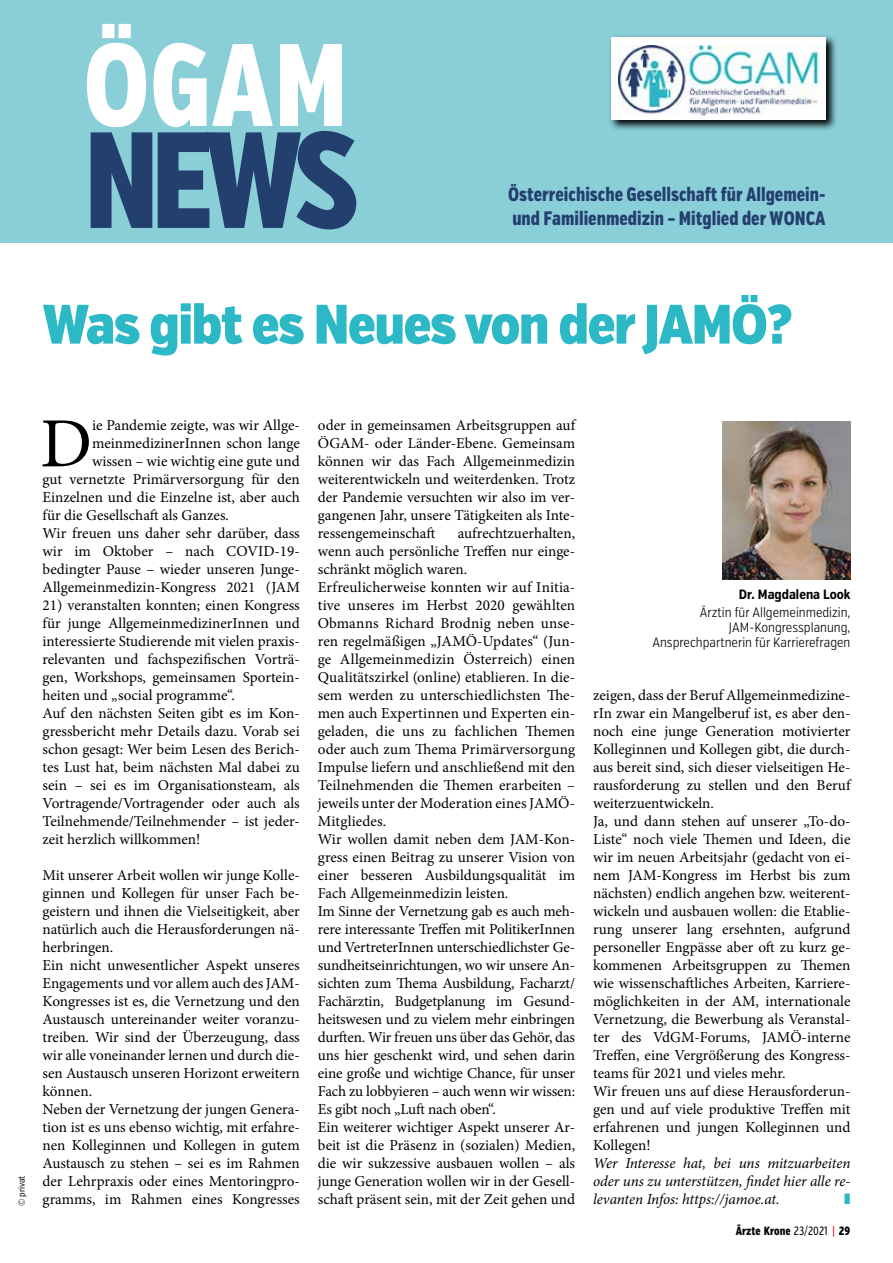
<style>
.page{position:relative;width:893px;height:1263px;background:#fff}
.page>*{position:absolute;margin:0;border:0;box-sizing:border-box;transform-origin:0 0}
.t1{font:800 136.5px "Verb Comp";color:#233f6e}
.t2{font:800 117px "Verb Comp";color:#fff}
.t3{font:70.5px "Minion Pro";color:#000}
.t4{font:900 55.5px "Verb Ex Cond";letter-spacing:-.025em;color:#2db8c5}
.t5{font:800 19.5px/23.4px "Verb Comp";color:#233f6e}
.t6{font:15.15px/18px "Minion Pro";color:#000}
.t7{font:italic 15.15px/18px "Minion Pro";letter-spacing:-.005em;color:#000;text-align:justify}
.t8{font:300 13.5px/15px "Verb Ex Cond";color:#000;text-align:right}
.t9{font:700 13.5px "Verb Ex Cond";color:#000}
.t10{font:800 12px "Verb Comp";color:#000}
.t11{font:9px "Verb Ex Cond";color:#000}
.s1{font-weight:400}
.s2{font-family:"Lucida Grande";font-weight:400;color:#e30613}
</style>
<div class="page">
<div style="left:0;top:0;width:893px;height:242px;background:#8aced8"></div>
<svg style="left:610px;top:36px;width:226px;height:94px;background:#547a80"></svg>
<div style="left:611px;top:37px;width:214px;height:83px;background:#fff"></div>
<img style="left:619px;top:46px;width:205px;height:70px">
<img style="left:723px;top:422px;width:127px;height:157px">
<h2 class="t2" style="left:83px;top:17px;width:267px">ÖGAM</h2>
<h1 class="t1" style="left:83px;top:101px;width:278px">NEWS</h1>
<p class="t5" style="left:508px;top:184px;width:319px">Österreichische Gesellschaft für Allgemein&shy;und Familienmedizin – Mitglied der WONCA</p>
<h3 class="t4" style="left:43px;top:291px;width:752px">Was gibt es Neues von der JAMÖ?</h3>
<p class="t11" style="left:16px;top:1206px;width:32px;rotate:-90deg">© privat</p>
<h3 class="t3" style="left:40px;top:397px;width:53px">D</h3>
<p class="t6" style="left:92px;top:417px;width:209px">ie Pandemie zeigte, was wir Allge-</p>
<p class="t6" style="left:92px;top:435px;width:209px">meinmedizinerInnen schon lange</p>
<p class="t6" style="left:92px;top:453px;width:209px">wissen – wie wichtig eine gute und</p>
<p class="t6" style="left:43px;top:471px;width:259px">gut vernetzte Primärversorgung für den</p>
<p class="t6" style="left:43px;top:489px;width:259px">Einzelnen und die Einzelne ist, aber auch</p>
<p class="t6" style="left:43px;top:507px;width:188px">für die Gesellschaft als Ganzes.</p>
<p class="t6" style="left:43px;top:525px;width:259px">Wir freuen uns daher sehr darüber, dass</p>
<p class="t6" style="left:43px;top:543px;width:259px">wir im Oktober – nach COVID-19-</p>
<p class="t6" style="left:43px;top:561px;width:259px">bedingter Pause – wieder unseren Junge-</p>
<p class="t6" style="left:43px;top:579px;width:259px">Allgemeinmedizin-Kongress 2021 (JAM</p>
<p class="t6" style="left:43px;top:597px;width:259px">21) veranstalten konnten; einen Kongress für junge AllgemeinmedizinerInnen und interessierte Studierende mit vielen praxis&shy;relevanten und fachspezifischen Vorträ&shy;gen, Workshops, gemeinsamen Sportein&shy;heiten und „social programme“.<br>Auf den nächsten Seiten gibt es im Kon&shy;gressbericht mehr Details dazu. Vorab sei schon gesagt: Wer beim Lesen des Berich&shy;tes Lust hat, beim nächsten Mal dabei zu sein – sei es im Organisationsteam, als Vortragende/Vortragender oder auch als Teilnehmende/Teilnehmender – ist jeder&shy;zeit herzlich willkommen!</p>
<p class="t6" style="left:43px;top:867px;width:259px">Mit unserer Arbeit wollen wir junge Kolle&shy;ginnen und Kollegen für unser Fach be&shy;geistern und ihnen die Vielseitigkeit, aber natürlich auch die Herausforderungen nä&shy;herbringen.<br>Ein nicht unwesentlicher Aspekt unseres Engagements und vor allem auch des JAM-Kongresses ist es, die Vernetzung und den Austausch untereinander weiter voranzu&shy;treiben. Wir sind der Überzeugung, dass wir alle voneinander lernen und durch die&shy;sen Austausch unseren Horizont erweitern können.<br>Neben der Vernetzung der jungen Genera&shy;tion ist es uns ebenso wichtig, mit erfahre&shy;nen Kolleginnen und Kollegen in gutem Austausch zu stehen – sei es im Rahmen der Lehrpraxis oder eines Mentoringpro&shy;gramms, im Rahmen eines Kongresses</p>
<p class="t6" style="left:318px;top:417px;width:259px;text-align:justify">oder in gemeinsamen Arbeitsgruppen auf ÖGAM- oder Länder-Ebene. Gemeinsam können wir das Fach Allgemeinmedizin weiterentwickeln und weiterdenken. Trotz der Pandemie versuchten wir also im ver&shy;gangenen Jahr, unsere Tätigkeiten als Inte&shy;ressengemeinschaft</p>
<p class="t6" style="left:318px;top:525px;width:259px;text-indent:140px">aufrechtzuerhalten, wenn auch persönliche Treffen nur einge&shy;schränkt möglich waren.<br>Erfreulicherweise konnten wir auf Initia&shy;tive unseres im Herbst 2020 gewählten Obmanns Richard Brodnig neben unse&shy;ren regelmäßigen „JAMÖ-Updates“ (Jun&shy;ge Allgemeinmedizin Österreich) einen Qualitätszirkel (online) etablieren. In die&shy;sem werden zu unterschiedlichsten The&shy;men auch Expertinnen und Experten ein&shy;geladen, die uns zu fachlichen Themen oder auch zum Thema Primärversorgung Impulse liefern und anschließend mit den Teilnehmenden die Themen erarbeiten – jeweils unter der Moderation eines JAMÖ-Mitgliedes.<br>Wir wollen damit neben dem JAM-Kon&shy;gress einen Beitrag zu unserer Vision von einer besseren Ausbildungsqualität im Fach Allgemeinmedizin leisten.<br>Im Sinne der Vernetzung gab es auch meh&shy;rere interessante Treffen mit PolitikerInnen und VertreterInnen unterschiedlichster Ge&shy;sundheitseinrichtungen, wo wir unsere An&shy;sichten zum Thema Ausbildung, Facharzt/ Fachärztin, Budgetplanung im Gesund&shy;heitswesen und zu vielem mehr einbringen durften. Wir freuen uns über das Gehör, das uns hier geschenkt wird, und sehen darin eine große und wichtige Chance, für unser Fach zu lobbyieren – auch wenn wir wissen:<br>Es gibt noch „Luft nach oben“.<br>Ein weiterer wichtiger Aspekt unserer Ar&shy;beit ist die Präsenz in (sozialen) Medien, die wir sukzessive ausbauen wollen – als junge Generation wollen wir in der Gesell&shy;schaft präsent sein, mit der Zeit gehen und</p>
<p class="t9" style="left:739px;top:586px;width:113px">Dr. Magdalena Look</p>
<p class="t8" style="left:652px;top:605px;width:200px">Ärztin für Allgemeinmedizin,<br>JAM-Kongressplanung,<br>Ansprechpartnerin für Karrierefragen</p>
<p class="t6" style="left:593px;top:687px;width:259px">zeigen, dass der Beruf Allgemeinmedizine&shy;rIn zwar ein Mangelberuf ist, es aber den&shy;noch eine junge Generation motivierter Kolleginnen und Kollegen gibt, die durch&shy;aus bereit sind, sich dieser vielseitigen He&shy;rausforderung zu stellen und den Beruf weiterzuentwickeln.<br>Ja, und dann stehen auf unserer „To-do-Liste“ noch viele Themen und Ideen, die wir im neuen Arbeitsjahr (gedacht von ei&shy;nem JAM-Kongress im Herbst bis zum nächsten) endlich angehen bzw. weiterent&shy;wickeln und ausbauen wollen: die Etablie&shy;rung unserer lang ersehnten, aufgrund personeller Engpässe aber oft zu kurz ge&shy;kommenen Arbeitsgruppen zu Themen wie wissenschaftliches Arbeiten, Karriere&shy;möglichkeiten in der AM, internationale Vernetzung, die Bewerbung als Veranstal&shy;ter des VdGM-Forums, JAMÖ-interne Treffen, eine Vergrößerung des Kongress&shy;teams für 2021 und vieles mehr.<br>Wir freuen uns auf diese Herausforderun&shy;gen und auf viele produktive Treffen mit erfahrenen und jungen Kolleginnen und Kollegen!</p>
<p class="t7" style="left:593px;top:1154px;width:259px">Wer Interesse hat, bei uns mitzuarbeiten oder uns zu unterstützen, findet hier alle re&shy;levanten Infos: https://jamoe.at.</p>
<p class="t10" style="left:736px;top:1224px;width:116px">Ärzte Krone <span class="s1">23/2021</span> <span class="s2">|</span> 29</p>
</div>
